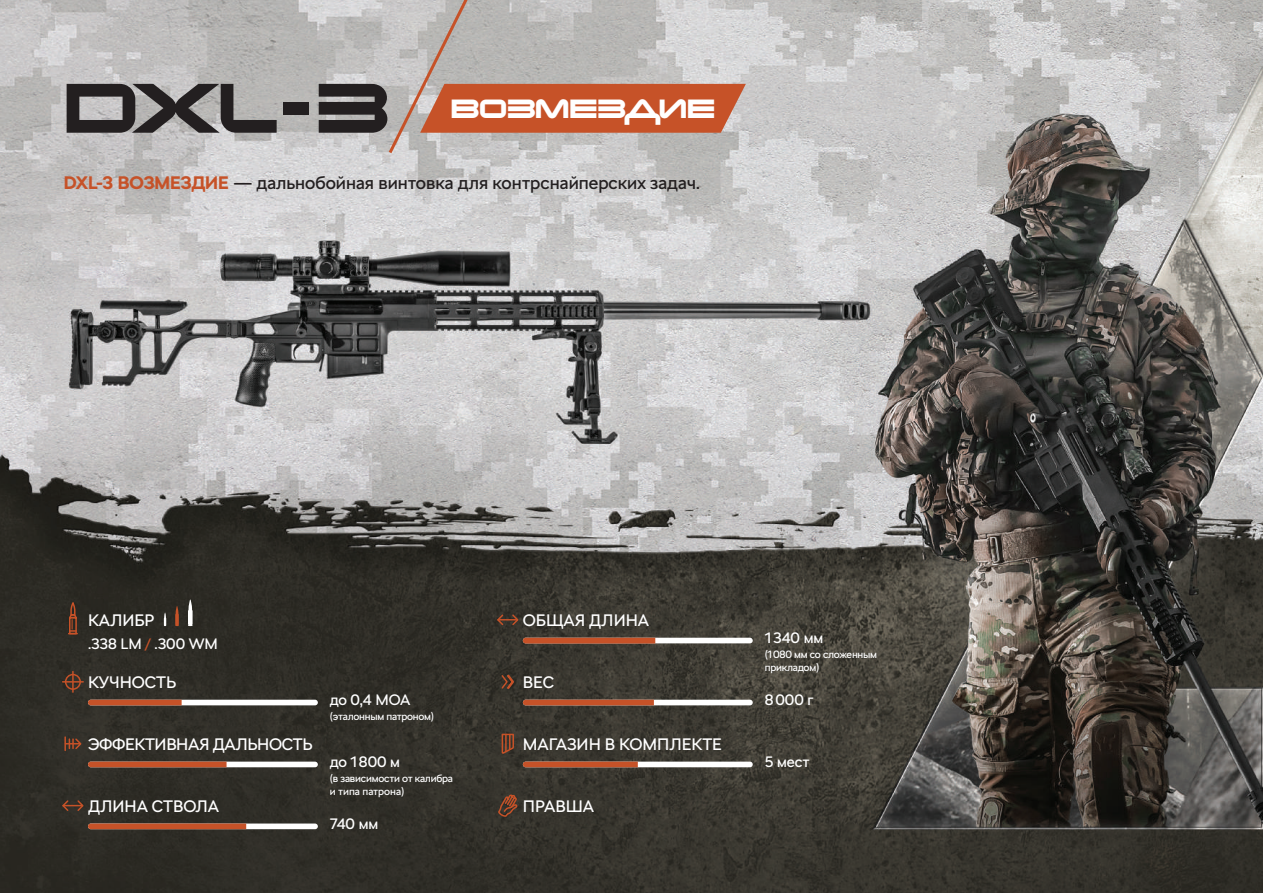
<style>
.page{position:relative;width:1263px;height:893px;background:#fff}
.page>*{position:absolute;margin:0;border:0;box-sizing:border-box;transform-origin:0 0}
.t1{font:700 88.5px "Changeling Neo";color:#231f20}
.t2{font:700 33.45px "Changeling Neo";color:#fff}
.t3{font:18px "SKODA Next";color:#231f20}
.t4{font:16.5px "SKODA Next";color:#fff}
.t5{font:16.5px "SKODA Next";letter-spacing:-.02em;color:#fff}
.t6{font:15px "SKODA Next";color:#fff}
.t7{font:10.5px/12.6px "SKODA Next";letter-spacing:-.02em;color:#fff}
.s1{font-weight:700;color:#c65228}
.s2{color:#c65228}
</style>
<div class="page">
<img style="left:0;top:0;width:1263px;height:893px">
<div style="left:88px;top:762px;width:230px;height:5px;background:#fff;border-radius:3px"></div>
<svg style="left:88px;top:762px;width:139px;height:5px"></svg>
<svg style="left:64px;top:737px;width:19px;height:14px"></svg>
<div style="left:88px;top:823px;width:230px;height:6px;background:#fff;border-radius:3px"></div>
<svg style="left:88px;top:823px;width:158px;height:6px"></svg>
<svg style="left:496px;top:613px;width:24px;height:14px"></svg>
<div style="left:88px;top:700px;width:230px;height:5px;background:#fff;border-radius:3px"></div>
<svg style="left:88px;top:700px;width:94px;height:5px"></svg>
<hr style="left:72px;top:671px;width:2px;height:21px;background:#c65228">
<hr style="left:63px;top:681px;width:20px;height:2px;background:#c65228">
<div style="left:65px;top:674px;width:16px;height:16px;border:2px solid #c65228;border-radius:50%"></div>
<svg style="left:61px;top:799px;width:24px;height:13px"></svg>
<svg style="left:500px;top:673px;width:16px;height:18px"></svg>
<svg style="left:465px;top:793px;width:54px;height:88px;background:#363129"></svg>
<svg style="left:67px;top:602px;width:12px;height:33px"></svg>
<svg style="left:188px;top:599px;width:5px;height:27px"></svg>
<svg style="left:175px;top:606px;width:4px;height:20px"></svg>
<svg style="left:164px;top:612px;width:2px;height:14px"></svg>
<div style="left:523px;top:638px;width:230px;height:5px;background:#fff;border-radius:3px"></div>
<svg style="left:523px;top:638px;width:132px;height:5px"></svg>
<div style="left:523px;top:700px;width:230px;height:5px;background:#fff;border-radius:3px"></div>
<svg style="left:523px;top:700px;width:131px;height:5px"></svg>
<div style="left:523px;top:762px;width:230px;height:5px;background:#fff;border-radius:3px"></div>
<svg style="left:523px;top:762px;width:115px;height:5px"></svg>
<svg style="left:501px;top:733px;width:14px;height:21px"></svg>
<svg style="left:386px;top:0;width:360px;height:157px;background:#c2a296"></svg>
<h1 class="t1" style="left:64px;top:50px;width:326px">DXL-3</h1>
<h2 class="t2" style="left:451px;top:87px;width:266px">ВОЗМЕЗДИЕ</h2>
<h3 class="t3" style="left:64px;top:172px;width:637px"><span class="s1">DXL-3 ВОЗМЕЗДИЕ</span> — дальнобойная винтовка для контрснайперских задач.</h3>
<h3 class="t4" style="left:88px;top:610px;width:68px">КАЛИБР</h3>
<h3 class="t6" style="left:88px;top:635px;width:131px">.338 LM <span class="s2">/</span> .300 WM</h3>
<h3 class="t4" style="left:523px;top:610px;width:128px">ОБЩАЯ ДЛИНА</h3>
<h3 class="t6" style="left:765px;top:629px;width:60px">1340 мм</h3>
<p class="t7" style="left:765px;top:648px;width:114px">(1080 мм со сложенным прикладом)</p>
<h3 class="t4" style="left:88px;top:672px;width:90px">КУЧНОСТЬ</h3>
<h3 class="t4" style="left:523px;top:672px;width:33px">ВЕС</h3>
<h3 class="t6" style="left:330px;top:691px;width:82px">до 0,4 МОА</h3>
<p class="t7" style="left:330px;top:710px;width:106px">(эталонным патроном)</p>
<h3 class="t6" style="left:765px;top:691px;width:50px">8000 г</h3>
<h3 class="t5" style="left:88px;top:734px;width:226px">ЭФФЕКТИВНАЯ ДАЛЬНОСТЬ</h3>
<h3 class="t4" style="left:523px;top:734px;width:201px">МАГАЗИН В КОМПЛЕКТЕ</h3>
<h3 class="t6" style="left:330px;top:753px;width:72px">до 1800 м</h3>
<p class="t7" style="left:330px;top:772px;width:125px">(в зависимости от калибра и типа патрона)</p>
<h3 class="t6" style="left:765px;top:753px;width:46px">5 мест</h3>
<h3 class="t4" style="left:88px;top:796px;width:133px">ДЛИНА СТВОЛА</h3>
<h3 class="t4" style="left:523px;top:796px;width:73px">ПРАВША</h3>
<h3 class="t6" style="left:330px;top:815px;width:50px">740 мм</h3>
</div>
